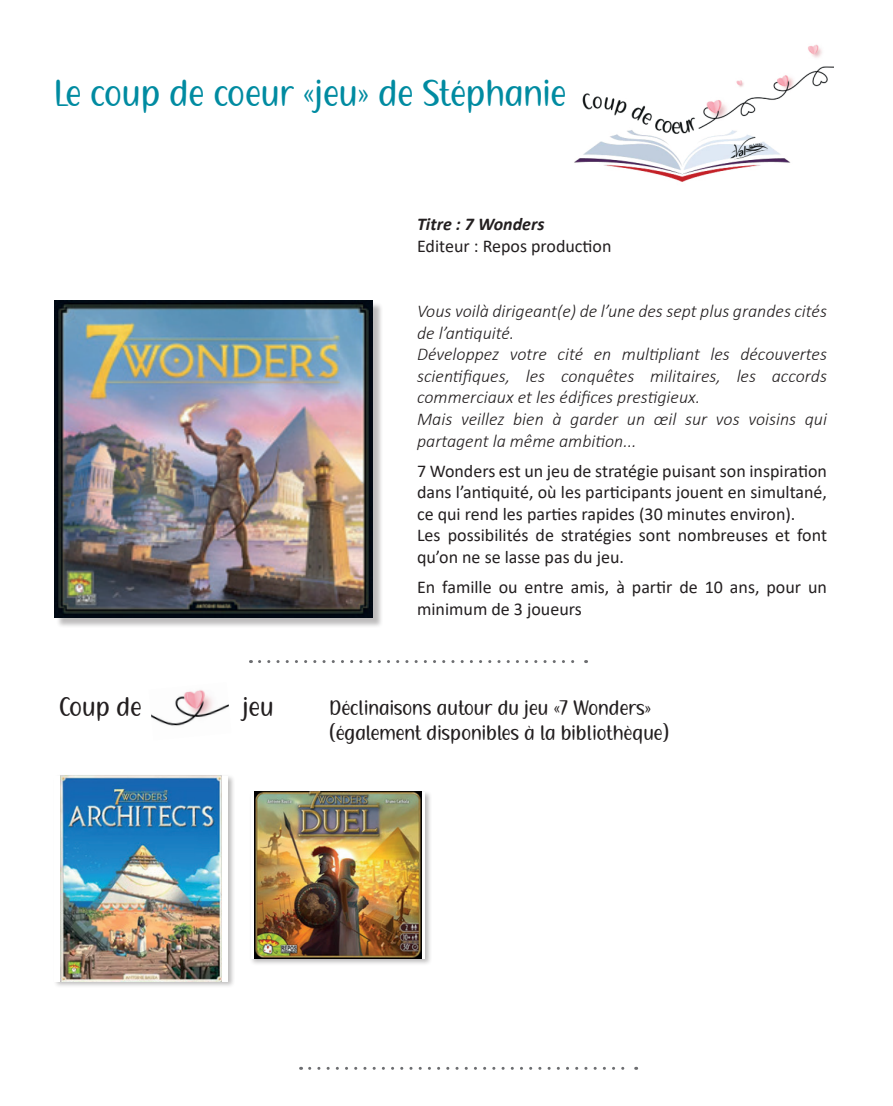
<style>
.page{position:relative;width:893px;height:1106px;background:#fff}
.page>*{position:absolute;margin:0;border:0;box-sizing:border-box;transform-origin:0 0}
.t1{font:37.5px "Serry";color:#008ba1}
.t2{font:27px "Serry";color:#231f20}
.t3{font:21px/25.2px "Serry";color:#231f20}
.t4{font:18px/21.6px "Calibri";color:#231f20}
.t5{font:italic 300 18px/21.6px "Calibri";color:#231f20}
.t6{font:italic 700 18px "Calibri";color:#231f20}
</style>
<div class="page">
<img style="left:574px;top:44px;width:259px;height:138px">
<img style="left:151px;top:690px;width:78px;height:36px">
<svg style="left:310px;top:1066px;width:327px;height:3px"></svg>
<svg style="left:260px;top:660px;width:327px;height:3px"></svg>
<div style="left:53px;top:774px;width:182px;height:214px;background:#231f20;opacity:.3"></div>
<div style="left:54px;top:776px;width:174px;height:205px;background:#fff"></div>
<img style="left:61px;top:776px;width:161px;height:205px">
<div style="left:249px;top:790px;width:183px;height:176px;background:#231f20;opacity:.3"></div>
<svg style="left:251px;top:792px;width:174px;height:166px"></svg>
<img style="left:254px;top:792px;width:167px;height:166px">
<div style="left:56px;top:302px;width:327px;height:326px;background:#231f20;opacity:.3"></div>
<img style="left:54px;top:300px;width:319px;height:317px">
<h1 class="t1" style="left:54px;top:74px;width:514px">Le coup de coeur «jeu» de Stéphanie</h1>
<p class="t6" style="left:417px;top:212px;width:129px">Titre : 7 Wonders</p>
<p class="t4" style="left:417px;top:235px;width:196px">Editeur : Repos production</p>
<p class="t5" style="left:417px;top:300px;width:411px">Vous voilà dirigeant(e) de l’une des sept plus grandes cités de l’antiquité.<br>Développez votre cité en multipliant les découvertes scientifiques, les conquêtes militaires, les accords commerciaux et les édifices prestigieux.<br>Mais veillez bien à garder un œil sur vos voisins qui partagent la même ambition...</p>
<p class="t4" style="left:417px;top:459px;width:411px">7 Wonders est un jeu de stratégie puisant son inspiration dans l’antiquité, où les participants jouent en simultané, ce qui rend les parties rapides (30 minutes environ).<br>Les possibilités de stratégies sont nombreuses et font qu’on ne se lasse pas du jeu.</p>
<p class="t4" style="left:417px;top:576px;width:411px">En famille ou entre amis, à partir de 10 ans, pour un minimum de 3 joueurs</p>
<h2 class="t2" style="left:60px;top:693px;width:83px">Coup de</h2>
<h2 class="t2" style="left:243px;top:693px;width:33px">jeu</h2>
<p class="t3" style="left:330px;top:695px;width:341px">Déclinaisons autour du jeu «7 Wonders» (également disponibles à la bibliothèque)</p>
</div>
